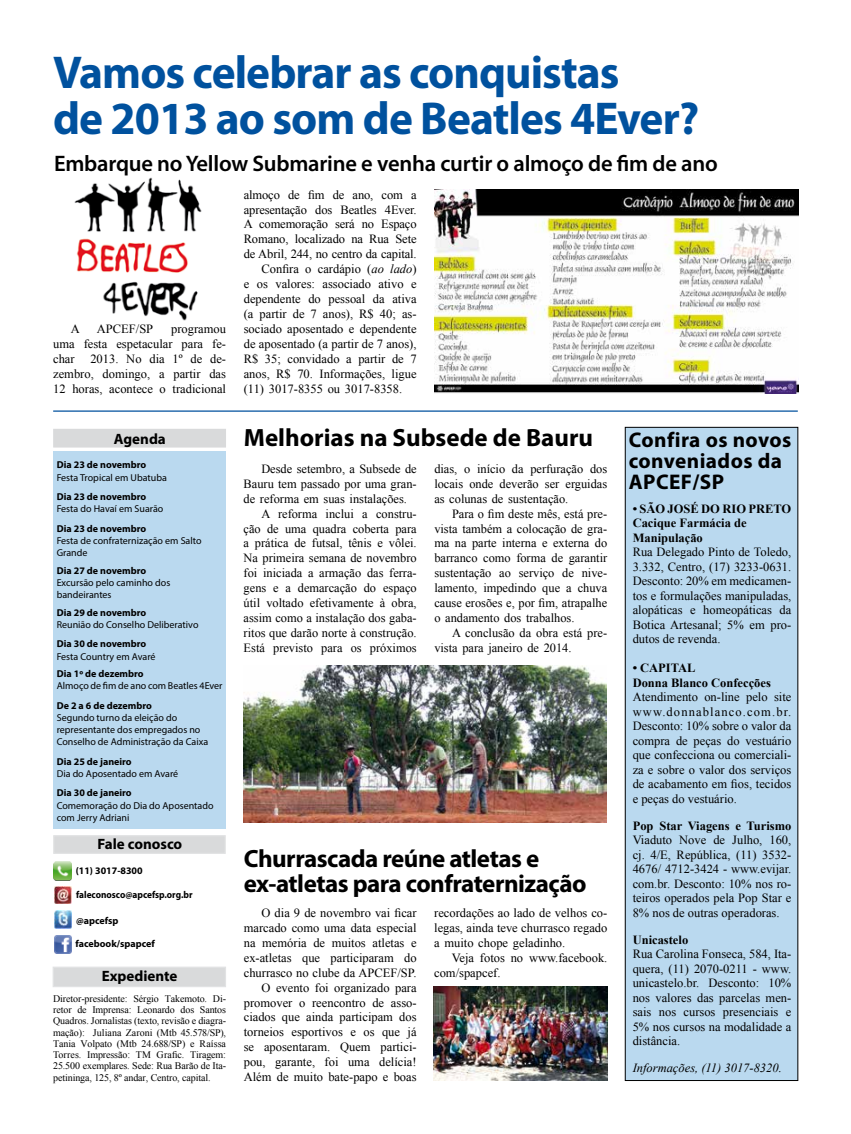
<style>
.page{position:relative;width:851px;height:1134px;background:#fff}
.page>*{position:absolute;margin:0;border:0;box-sizing:border-box;transform-origin:0 0}
.t1{font:700 46.25px/46.2px "Myriad Pro";letter-spacing:-.02em;color:#00519e}
.t2{font:700 25px/25px "Myriad Pro";letter-spacing:-.02em;color:#000}
.t3{font:700 25px "Myriad Pro";color:#000}
.t4{font:600 22.5px "Myriad Pro";letter-spacing:-.01em;color:#000}
.t5{font:700 21.25px/21.2px "Myriad Pro";letter-spacing:.02em;color:#000}
.t6{font:700 15px "Myriad Pro";color:#000}
.t7{font:12.5px/14.9px "Times New Roman";color:#000;text-align:justify}
.t8{font:700 12.5px/14.5px "Times New Roman";color:#000}
.t9{font:italic 12.5px "Times New Roman";color:#000}
.t10{font:10px/12.2px "Myriad Pro";color:#000}
.t11{font:10px/11.2px "Times New Roman";letter-spacing:-.01em;color:#000;text-align:justify}
.t12{font:700 10px "Myriad Pro";color:#000}
.t13{font:700 10px "Myriad Pro";color:#000;scale:.93 1}
.s1{font-style:italic}
</style>
<div class="page">
<div style="left:53px;top:451px;width:173px;height:378px;background:#bad9ef"></div>
<div style="left:53px;top:429px;width:173px;height:19px;background:#d9dadb;border:1px solid #d9dadb"></div>
<div style="left:53px;top:835px;width:173px;height:19px;background:#d9dadb"></div>
<img style="left:54px;top:862px;width:17px;height:18px">
<img style="left:54px;top:886px;width:18px;height:18px">
<img style="left:54px;top:911px;width:18px;height:17px">
<div style="left:53px;top:966px;width:173px;height:21px;background:#d9dadb;border:1px solid #e1e2e3"></div>
<img style="left:54px;top:935px;width:18px;height:18px">
<hr style="left:53px;top:410px;width:744px;height:2px;background:#00519e">
<div style="left:625px;top:427px;width:172px;height:653px;background:#bad9ef"></div>
<div style="left:625px;top:427px;width:173px;height:654px;border:1px solid #000"></div>
<img style="left:243px;top:665px;width:363px;height:158px">
<img style="left:434px;top:190px;width:364px;height:203px">
<img style="left:74px;top:177px;width:128px;height:144px">
<img style="left:433px;top:987px;width:174px;height:94px">
<h1 class="t1" style="left:53px;top:48px;width:647px">Vamos celebrar as conquistas<br>de 2013 ao som de Beatles 4Ever?</h1>
<h3 class="t4" style="left:54px;top:149px;width:665px">Embarque no Yellow Submarine e venha curtir o almoço de fim de ano</h3>
<p class="t7" style="left:71px;top:321px;width:11px">A</p>
<p class="t7" style="left:97px;top:321px;width:58px">APCEF/SP</p>
<p class="t7" style="left:53px;top:321px;width:174px;text-indent:118px">programou uma festa espetacular para fe&shy;char 2013. No dia 1º de de&shy;zembro, domingo, a partir das 12 horas, acontece o tradicional</p>
<p class="t6" style="left:114px;top:429px;width:53px">Agenda</p>
<p class="t12" style="left:57px;top:458px;width:91px">Dia 23 de novembro</p>
<p class="t10" style="left:57px;top:471px;width:112px">Festa Tropical em Ubatuba</p>
<p class="t12" style="left:57px;top:490px;width:91px">Dia 23 de novembro</p>
<p class="t10" style="left:57px;top:503px;width:108px">Festa do Havaí em Suarão</p>
<p class="t12" style="left:57px;top:522px;width:91px">Dia 23 de novembro</p>
<p class="t10" style="left:57px;top:534px;width:146px">Festa de confraternização em Salto<br>Grande</p>
<p class="t12" style="left:57px;top:564px;width:91px">Dia 27 de novembro</p>
<p class="t10" style="left:57px;top:576px;width:115px">Excursão pelo caminho dos bandeirantes</p>
<p class="t12" style="left:57px;top:606px;width:91px">Dia 29 de novembro</p>
<p class="t10" style="left:57px;top:618px;width:143px">Reunião do Conselho Deliberativo</p>
<p class="t12" style="left:57px;top:637px;width:91px">Dia 30 de novembro</p>
<p class="t10" style="left:57px;top:650px;width:100px">Festa Country em Avaré</p>
<p class="t12" style="left:57px;top:667px;width:88px">Dia 1º de dezembro</p>
<p class="t10" style="left:57px;top:680px;width:167px">Almoço de fim de ano com Beatles 4Ever</p>
<p class="t12" style="left:57px;top:699px;width:97px">De 2 a 6 de dezembro</p>
<p class="t10" style="left:57px;top:711px;width:153px">Segundo turno da eleição do representante dos empregados no<br>Conselho de Administração da Caixa</p>
<p class="t12" style="left:57px;top:755px;width:76px">Dia 25 de janeiro</p>
<p class="t10" style="left:57px;top:767px;width:123px">Dia do Aposentado em Avaré</p>
<p class="t12" style="left:57px;top:786px;width:76px">Dia 30 de janeiro</p>
<p class="t10" style="left:57px;top:799px;width:158px">Comemoração do Dia do Aposentado com Jerry Adriani</p>
<p class="t6" style="left:97px;top:834px;width:86px">Fale conosco</p>
<p class="t12" style="left:76px;top:864px;width:69px">(11) 3017-8300</p>
<p class="t13" style="left:76px;top:888px;width:127px">faleconosco@apcefsp.org.br</p>
<p class="t12" style="left:76px;top:914px;width:44px">@apcefsp</p>
<p class="t12" style="left:75px;top:937px;width:81px">facebook/spapcef</p>
<p class="t6" style="left:102px;top:966px;width:77px">Expediente</p>
<p class="t11" style="left:53px;top:993px;width:174px">Diretor-presidente: Sérgio Takemoto. Di&shy;retor de Imprensa: Leonardo dos Santos Quadros. Jornalistas (texto, revisão e diagra&shy;mação): Juliana Zaroni (Mtb 45.578/SP), Tania Volpato (Mtb 24.688/SP) e Raíssa Torres. Impressão: TM Grafic. Tiragem:<br>25.500 exemplares. Sede: Rua Barão de Ita&shy;petininga, 125, 8º andar, Centro, capital.</p>
<p class="t7" style="left:244px;top:187px;width:174px">almoço de fim de ano, com a</p>
<p class="t7" style="left:244px;top:202px;width:174px">apresentação dos Beatles 4Ever.</p>
<p class="t7" style="left:244px;top:217px;width:174px">A comemoração será no Espaço</p>
<p class="t7" style="left:244px;top:232px;width:174px">Romano, localizado na Rua Sete</p>
<p class="t7" style="left:244px;top:247px;width:174px">de Abril, 244, no centro da capital.</p>
<p class="t7" style="left:261px;top:261px;width:157px">Confira o cardápio (<span class="s1">ao lado</span>)</p>
<p class="t7" style="left:244px;top:276px;width:174px">e os valores: associado ativo e</p>
<p class="t7" style="left:244px;top:291px;width:174px">dependente do pessoal da ativa</p>
<p class="t7" style="left:244px;top:306px;width:174px">(a partir de 7 anos), R$ 40; as-</p>
<p class="t7" style="left:244px;top:321px;width:174px">sociado aposentado e dependente</p>
<p class="t7" style="left:244px;top:336px;width:174px">de aposentado (a partir de 7 anos),</p>
<p class="t7" style="left:244px;top:351px;width:174px">R$ 35; convidado a partir de 7</p>
<p class="t7" style="left:244px;top:366px;width:174px">anos, R$ 70. Informações, ligue</p>
<p class="t7" style="left:244px;top:381px;width:160px">(11) 3017-8355 ou 3017-8358.</p>
<h2 class="t3" style="left:244px;top:421px;width:351px">Melhorias na Subsede de Bauru</h2>
<p class="t7" style="left:261px;top:461px;width:157px">Desde setembro, a Subsede de</p>
<p class="t7" style="left:243px;top:476px;width:174px">Bauru tem passado por uma gran-</p>
<p class="t7" style="left:243px;top:491px;width:165px">de reforma em suas instalações.</p>
<p class="t7" style="left:261px;top:506px;width:157px">A reforma inclui a constru-</p>
<p class="t7" style="left:243px;top:521px;width:174px">ção de uma quadra coberta para</p>
<p class="t7" style="left:243px;top:536px;width:174px">a prática de futsal, tênis e vôlei.</p>
<p class="t7" style="left:243px;top:551px;width:174px">Na primeira semana de novembro</p>
<p class="t7" style="left:243px;top:565px;width:174px">foi iniciada a armação das ferra-</p>
<p class="t7" style="left:243px;top:580px;width:174px">gens e a demarcação do espaço</p>
<p class="t7" style="left:243px;top:595px;width:174px">útil voltado efetivamente à obra,</p>
<p class="t7" style="left:243px;top:610px;width:174px">assim como a instalação dos gaba-</p>
<p class="t7" style="left:243px;top:625px;width:174px">ritos que darão norte à construção.</p>
<p class="t7" style="left:243px;top:640px;width:174px">Está previsto para os próximos</p>
<p class="t7" style="left:434px;top:461px;width:174px">dias, o início da perfuração dos locais onde deverão ser erguidas as colunas de sustentação.</p>
<p class="t7" style="left:434px;top:506px;width:174px;text-indent:18px">Para o fim deste mês, está pre&shy;vista também a colocação de gra&shy;ma na parte interna e externa do barranco como forma de garantir sustentação ao serviço de nive&shy;lamento, impedindo que a chuva cause erosões e, por fim, atrapalhe o andamento dos trabalhos.</p>
<p class="t7" style="left:434px;top:625px;width:174px;text-indent:18px">A conclusão da obra está pre&shy;vista para janeiro de 2014.</p>
<h2 class="t2" style="left:244px;top:846px;width:344px">Churrascada reúne atletas e ex-atletas para confraternização</h2>
<p class="t7" style="left:244px;top:905px;width:174px;text-align:right">O dia 9 de novembro vai ficar marcado como uma data especial na memória de muitos atletas e ex-atletas que participaram do churrasco no clube da APCEF/SP.<br>O evento foi organizado para promover o reencontro de asso&shy;ciados que ainda participam dos torneios esportivos e os que já se aposentaram. Quem partici&shy;pou, garante, foi uma delícia!<br>Além de muito bate-papo e boas</p>
<p class="t7" style="left:434px;top:905px;width:175px">recordações ao lado de velhos co&shy;legas, ainda teve churrasco regado a muito chope geladinho.</p>
<p class="t7" style="left:434px;top:950px;width:175px;text-indent:18px">Veja fotos no www.facebook. com/spapcef.</p>
<h3 class="t5" style="left:628px;top:428px;width:164px">Confira os novos conveniados da<br>APCEF/SP</h3>
<p class="t8" style="left:632px;top:501px;width:160px">• São José do Rio Preto<br>Cacique Farmácia de<br>Manipulação</p>
<p class="t7" style="left:632px;top:545px;width:160px;line-height:14.5px">Rua Delegado Pinto de Toledo, 3.332, Centro, (17) 3233-0631.<br>Desconto: 20% em medicamen&shy;tos e formulações manipuladas, alopáticas e homeopáticas da Botica Artesanal; 5% em pro&shy;dutos de revenda.</p>
<p class="t8" style="left:632px;top:660px;width:140px">• capital<br>Donna Blanco Confecções</p>
<p class="t7" style="left:632px;top:690px;width:160px;line-height:14.5px">Atendimento on-line pelo site www.donnablanco.com.br.<br>Desconto: 10% sobre o valor da compra de peças do vestuário que confecciona ou comerciali&shy;za e sobre o valor dos serviços de acabamento em fios, tecidos e peças do vestuário.</p>
<p class="t8" style="left:632px;top:818px;width:160px">Pop Star Viagens e Turismo</p>
<p class="t7" style="left:632px;top:833px;width:160px;line-height:14.5px">Viaduto Nove de Julho, 160, cj. 4/E, República, (11) 3532- 4676/ 4712-3424 - www.evijar. com.br. Desconto: 10% nos ro&shy;teiros operados pela Pop Star e 8% nos de outras operadoras.</p>
<p class="t8" style="left:632px;top:932px;width:57px">Unicastelo</p>
<p class="t7" style="left:632px;top:947px;width:160px;line-height:14.5px">Rua Carolina Fonseca, 584, Ita&shy;quera, (11) 2070-0211 - www. unicastelo.br. Desconto: 10% nos valores das parcelas men&shy;sais nos cursos presenciais e 5% nos cursos na modalidade a distância.</p>
<p class="t9" style="left:632px;top:1059px;width:151px">Informações, (11) 3017-8320.</p>
</div>
